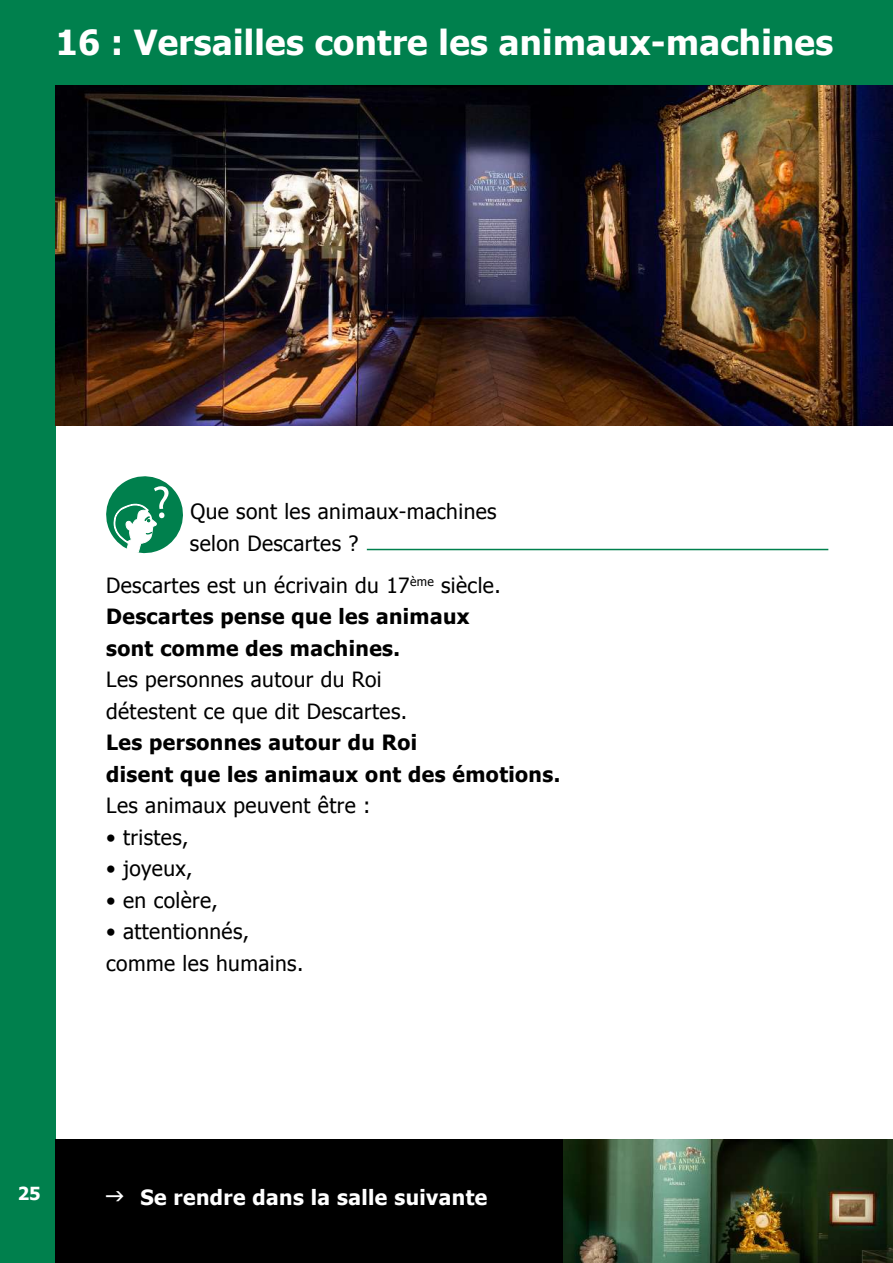
<style>
.page{position:relative;width:893px;height:1263px;background:#fff}
.page>*{position:absolute;margin:0;border:0;box-sizing:border-box;transform-origin:0 0}
.t1{font:700 34.5px "Tahoma";letter-spacing:.01em;color:#fff}
.t2{font:21px/31.5px "Tahoma";letter-spacing:.02em;color:#000}
.t3{font:700 21px/31.5px "Tahoma";letter-spacing:.02em;color:#000}
.t4{font:700 21px "Tahoma";letter-spacing:.02em;color:#fff}
.t5{font:700 18px "Tahoma";color:#fff}
.s1{font-weight:400}
</style>
<div class="page">
<div style="left:0;top:0;width:55px;height:1263px;background:#00804d"></div>
<div style="left:0;top:0;width:893px;height:85px;background:#00804d"></div>
<img style="left:55px;top:85px;width:838px;height:340px">
<div style="left:55px;top:1140px;width:838px;height:123px;background:#000"></div>
<img style="left:563px;top:1140px;width:330px;height:123px">
<hr style="left:367px;top:549px;width:461px;height:1px;background:#00804d">
<svg style="left:106px;top:476px;width:77px;height:78px"></svg>
<h1 class="t1" style="left:56px;top:19px;width:779px">16 : Versailles contre les animaux-machines</h1>
<p class="t2" style="left:190px;top:495px;width:308px">Que sont les animaux-machines selon Descartes ?</p>
<p class="t3" style="left:106px;top:568px;width:396px"><span class="s1">Descartes est un écrivain du 17</span><sup>ème</sup> <span class="s1">siècle.<br></span>Descartes pense que les animaux sont comme des machines.</p>
<p class="t2" style="left:106px;top:663px;width:303px">Les personnes autour du Roi détestent ce que dit Descartes.</p>
<p class="t3" style="left:106px;top:725px;width:456px">Les personnes autour du Roi<br>disent que les animaux ont des émotions.</p>
<p class="t2" style="left:106px;top:789px;width:266px">Les animaux peuvent être :</p>
<p class="t2" style="left:106px;top:820px;width:84px">• tristes,</p>
<p class="t2" style="left:106px;top:852px;width:88px">• joyeux,</p>
<p class="t2" style="left:106px;top:883px;width:113px">• en colère,</p>
<p class="t2" style="left:106px;top:915px;width:199px">• attentionnés, comme les humains.</p>
<p class="t5" style="left:18px;top:1181px;width:24px">25</p>
<p class="t4" style="left:140px;top:1182px;width:348px">Se rendre dans la salle suivante</p>
</div>
